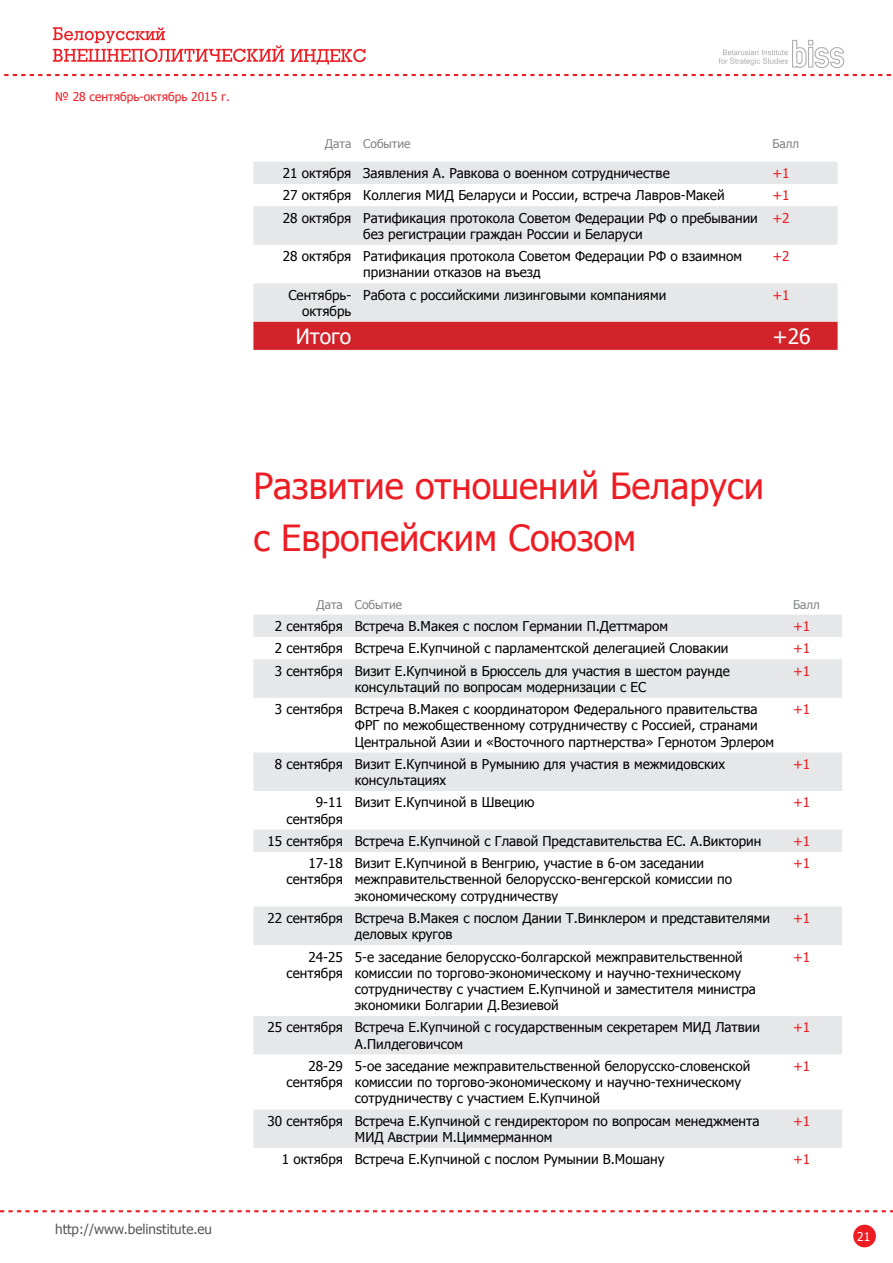
<style>
.page{position:relative;width:893px;height:1263px;background:#fff}
.page>*{position:absolute;margin:0;border:0;box-sizing:border-box;transform-origin:0 0}
.t1{font:36px/51.8px "Tahoma";color:#ed1d24}
.t2{font:21px "Tahoma";color:#fff}
.t3{font:13.5px/16.2px "Tahoma";color:#000}
.t4{font:13.5px "Tahoma";color:#ed1d24}
.t5{font:13.5px "Tahoma";color:#58595b}
.t6{font:12px "Tahoma";color:#808285}
.t7{font:12px "Tahoma";color:#ed1d24}
.t8{font:12px "Tahoma";color:#fff}
</style>
<div class="page">
<div style="left:853px;top:1225px;width:23px;height:22px;background:#ed1d24;border-radius:50%"></div>
<svg style="left:1px;top:1210px;width:892px;height:2px"></svg>
<svg style="left:5px;top:74px;width:886px;height:2px"></svg>
<svg style="left:53px;top:27px;width:231px;height:35px"></svg>
<svg style="left:291px;top:49px;width:75px;height:15px"></svg>
<svg style="left:719px;top:40px;width:125px;height:28px"></svg>
<svg style="left:253px;top:615px;width:589px;height:439px"></svg>
<div style="left:253px;top:1109px;width:589px;height:39px;background:#e6e7e8"></div>
<svg style="left:253px;top:162px;width:585px;height:160px;fill:#e6e7e8"></svg>
<div style="left:253px;top:322px;width:585px;height:28px;background:#d2232a"></div>
<p class="t7" style="left:55px;top:88px;width:176px">№ 28 сентябрь-октябрь 2015 г.</p>
<p class="t6" style="left:325px;top:136px;width:87px">Дата Событие</p>
<p class="t6" style="left:772px;top:136px;width:28px">Балл</p>
<p class="t3" style="left:283px;top:164px;width:388px">21 октября Заявления А. Равкова о военном сотрудничестве</p>
<p class="t4" style="left:772px;top:164px;width:19px">+1</p>
<p class="t3" style="left:283px;top:187px;width:443px">27 октября Коллегия МИД Беларуси и России, встреча Лавров-Макей</p>
<p class="t4" style="left:772px;top:186px;width:19px">+1</p>
<p class="t3" style="left:363px;top:209px;width:396px;text-indent:-80px">28 октября Ратификация протокола Советом Федерации РФ о пребывании без регистрации граждан России и Беларуси</p>
<p class="t4" style="left:772px;top:209px;width:19px">+2</p>
<p class="t3" style="left:363px;top:247px;width:380px;text-indent:-80px">28 октября Ратификация протокола Советом Федерации РФ о взаимном признании отказов на въезд</p>
<p class="t4" style="left:772px;top:247px;width:19px">+2</p>
<p class="t3" style="left:288px;top:286px;width:64px;text-align:right">Сентябрь&shy;октябрь</p>
<p class="t3" style="left:363px;top:286px;width:305px">Работа с российскими лизинговыми компаниями</p>
<p class="t4" style="left:772px;top:286px;width:19px">+1</p>
<h2 class="t2" style="left:296px;top:322px;width:57px">Итого</h2>
<h2 class="t2" style="left:772px;top:322px;width:40px">+26</h2>
<p class="t5" style="left:55px;top:1220px;width:159px">http://www.belinstitute.eu</p>
<h1 class="t1" style="left:253px;top:459px;width:512px">Развитие отношений Беларуси с Европейским Союзом</h1>
<p class="t6" style="left:316px;top:596px;width:87px">Дата Событие</p>
<p class="t6" style="left:793px;top:596px;width:28px">Балл</p>
<p class="t3" style="left:275px;top:617px;width:395px">2 сентября Встреча В.Макея с послом Германии П.Деттмаром</p>
<p class="t4" style="left:793px;top:617px;width:19px">+1</p>
<p class="t3" style="left:275px;top:640px;width:455px">2 сентября Встреча Е.Купчиной с парламентской делегацией Словакии</p>
<p class="t4" style="left:793px;top:639px;width:19px">+1</p>
<p class="t3" style="left:275px;top:662px;width:456px;text-align:center">3 сентября Визит Е.Купчиной в Брюссель для участия в шестом раунде консультаций по вопросам модернизации с ЕС</p>
<p class="t4" style="left:793px;top:662px;width:19px">+1</p>
<p class="t3" style="left:355px;top:700px;width:421px;text-indent:-80px">3 сентября Встреча В.Макея с координатором Федерального правительства<br>ФРГ по межобщественному сотрудничеству с Россией, странами<br>Центральной Азии и «Восточного партнерства» Гернотом Эрлером</p>
<p class="t4" style="left:793px;top:700px;width:19px">+1</p>
<p class="t3" style="left:355px;top:755px;width:372px;text-indent:-80px">8 сентября Визит Е.Купчиной в Румынию для участия в межмидовских консультациях</p>
<p class="t4" style="left:793px;top:755px;width:19px">+1</p>
<p class="t3" style="left:286px;top:794px;width:58px;text-align:right">9-11 сентября</p>
<p class="t3" style="left:355px;top:794px;width:181px">Визит Е.Купчиной в Швецию</p>
<p class="t4" style="left:793px;top:793px;width:19px">+1</p>
<p class="t3" style="left:268px;top:832px;width:495px">15 сентября Встреча Е.Купчиной с Главой Представительства ЕС. А.Викторин</p>
<p class="t4" style="left:793px;top:832px;width:19px">+1</p>
<p class="t3" style="left:287px;top:855px;width:58px;text-align:right">17-18 сентября</p>
<p class="t3" style="left:355px;top:855px;width:379px">Визит Е.Купчиной в Венгрию, участие в 6-ом заседании межправительственной белорусско-венгерской комиссии по экономическому сотрудничеству</p>
<p class="t4" style="left:793px;top:854px;width:19px">+1</p>
<p class="t3" style="left:355px;top:909px;width:417px;text-indent:-87px">22 сентября Встреча В.Макея с послом Дании Т.Винклером и представителями деловых кругов</p>
<p class="t4" style="left:793px;top:909px;width:19px">+1</p>
<p class="t3" style="left:287px;top:948px;width:58px;text-align:right">24-25 сентября</p>
<p class="t3" style="left:355px;top:948px;width:402px">5-е заседание белорусско-болгарской межправительственной комиссии по торгово-экономическому и научно-техническому сотрудничеству с участием Е.Купчиной и заместителя министра экономики Болгарии Д.Везиевой</p>
<p class="t4" style="left:793px;top:947px;width:19px">+1</p>
<p class="t3" style="left:355px;top:1019px;width:407px;text-indent:-87px">25 сентября Встреча Е.Купчиной с государственным секретарем МИД Латвии<br>А.Пилдеговичсом</p>
<p class="t4" style="left:793px;top:1018px;width:19px">+1</p>
<p class="t3" style="left:287px;top:1057px;width:58px;text-align:right">28-29 сентября</p>
<p class="t3" style="left:355px;top:1057px;width:397px">5-ое заседание межправительственной белорусско-словенской комиссии по торгово-экономическому и научно-техническому сотрудничеству с участием Е.Купчиной</p>
<p class="t4" style="left:793px;top:1057px;width:19px">+1</p>
<p class="t3" style="left:355px;top:1112px;width:406px;text-indent:-87px">30 сентября Встреча Е.Купчиной с гендиректором по вопросам менеджмента<br>МИД Австрии М.Циммерманном</p>
<p class="t4" style="left:793px;top:1112px;width:19px">+1</p>
<p class="t3" style="left:282px;top:1151px;width:384px">1 октября Встреча Е.Купчиной с послом Румынии В.Мошану</p>
<p class="t4" style="left:793px;top:1150px;width:19px">+1</p>
<p class="t8" style="left:857px;top:1229px;width:15px">21</p>
</div>
